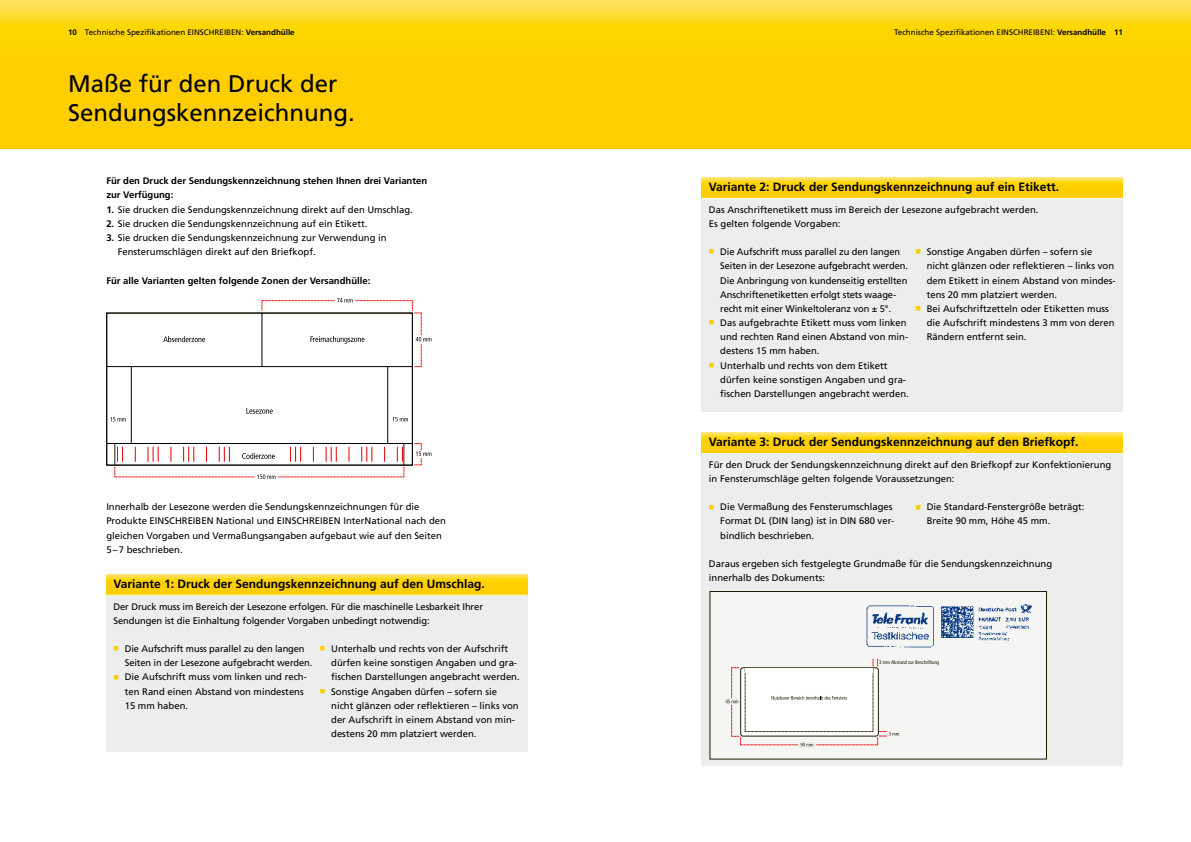
<style>
.page{position:relative;width:1191px;height:842px;background:#fff}
.page>*{position:absolute;margin:0;border:0;box-sizing:border-box;transform-origin:0 0}
.t1{font:24px/28.8px "Frutiger LT Com";color:#000}
.t2{font:700 12px "Frutiger LT Com";color:#000}
.t3{font:9.5px/14.2px "Frutiger LT Com";color:#000}
.t4{font:700 9.5px/14.2px "Frutiger LT Com";color:#000}
.t5{font:8px "Frutiger LT Com";color:#000}
.t6{font:700 8px "Frutiger LT Com";color:#000}
.t7{font:condensed 5.1px "Frutiger LT Com";letter-spacing:-.005em;color:#231d00}
.s1{font-weight:700}
.s2{font-weight:400}
.s3{color:#ffce00}
</style>
<div class="page">
<svg style="left:0;top:0;width:595px;height:149px"></svg>
<svg style="left:595px;top:0;width:596px;height:149px"></svg>
<svg style="left:106px;top:313px;width:307px;height:152px"></svg>
<svg style="left:163px;top:336px;width:42px;height:6px"></svg>
<svg style="left:246px;top:408px;width:27px;height:6px"></svg>
<svg style="left:262px;top:298px;width:169px;height:69px"></svg>
<svg style="left:414px;top:443px;width:17px;height:23px"></svg>
<svg style="left:110px;top:417px;width:16px;height:4px"></svg>
<svg style="left:392px;top:417px;width:16px;height:4px"></svg>
<svg style="left:115px;top:443px;width:290px;height:36px"></svg>
<div style="left:106px;top:595px;width:421px;height:156px;background:#eceded"></div>
<svg style="left:106px;top:574px;width:421px;height:21px"></svg>
<hr style="left:106px;top:595px;width:421px;height:1px;background:#fff">
<div style="left:702px;top:198px;width:421px;height:213px;background:#eceded"></div>
<svg style="left:702px;top:177px;width:421px;height:21px"></svg>
<hr style="left:702px;top:198px;width:421px;height:1px;background:#fff">
<div style="left:702px;top:454px;width:421px;height:311px;background:#eceded"></div>
<svg style="left:702px;top:432px;width:421px;height:21px"></svg>
<div style="left:710px;top:591px;width:336px;height:168px;background:#f5f5f4"></div>
<div style="left:710px;top:591px;width:336px;height:168px;border:1px solid #221c00"></div>
<svg style="left:800px;top:746px;width:14px;height:1px"></svg>
<svg style="left:725px;top:659px;width:174px;height:87px"></svg>
<hr style="left:745px;top:668px;width:128px;height:4px;background:#fff">
<img style="left:866px;top:604px;width:166px;height:44px">
<p class="t5" style="left:68px;top:28px;width:157px"><span class="s1">10</span> Technische Spezifikationen Einschreiben</p>
<p class="t6" style="left:241px;top:28px;width:55px"><span class="s2">:</span> Versandhülle</p>
<p class="t5" style="left:894px;top:28px;width:140px">Technische Spezifikationen Einschreiben</p>
<p class="t6" style="left:1050px;top:28px;width:74px"><span class="s2">l:</span> Versandhülle 11</p>
<h1 class="t1" style="left:68px;top:70px;width:288px">Maße für den Druck der<br>Sendungskennzeichnung.</h1>
<p class="t4" style="left:106px;top:174px;width:322px">Für den Druck der Sendungskennzeichnung stehen Ihnen drei Varianten zur Verfügung:</p>
<p class="t3" style="left:106px;top:202px;width:308px"><span class="s1">1.</span> Sie drucken die Sendungskennzeichnung direkt auf den Umschlag.</p>
<p class="t3" style="left:106px;top:216px;width:263px"><span class="s1">2.</span> Sie drucken die Sendungskennzeichnung auf ein Etikett.</p>
<p class="t3" style="left:118px;top:231px;width:270px;text-indent:-11px"><span class="s1">3.</span> Sie drucken die Sendungskennzeichnung zur Verwendung in<br>Fensterumschlägen direkt auf den Briefkopf.</p>
<p class="t4" style="left:106px;top:273px;width:265px">Für alle Varianten gelten folgende Zonen der Versandhülle:</p>
<p class="t3" style="left:106px;top:500px;width:315px">Innerhalb der Lesezone werden die Sendungskennzeichnungen für die<br>Produkte Einschreiben-</p>
<p class="t3" style="left:106px;top:514px;width:341px;text-indent:209px">EIBEN InterNational nach den gleichen Vorgaben und Vermaßungsangaben aufgebaut wie auf den Seiten<br>5–7 beschrieben.</p>
<p class="t3" style="left:216px;top:514px;width:88px">National und EINSCHR</p>
<p class="t2" style="left:113px;top:577px;width:373px">Variante 1: Druck der Sendungskennzeichnung auf den Umschlag.</p>
<p class="t3" style="left:113px;top:599px;width:371px">Der Druck muss im Bereich der Lesezone erfolgen. Für die maschinelle Lesbarkeit Ihrer<br>Sendungen ist die Einhaltung folgender Vorgaben unbedingt notwendig:</p>
<p class="t3" style="left:125px;top:642px;width:189px;text-indent:-11px"><span class="s3">■</span> Die Aufschrift muss parallel zu den langen<br>Seiten in der Lesezone aufgebracht werden.</p>
<p class="t3" style="left:125px;top:670px;width:184px;text-indent:-11px"><span class="s3">■</span> Die Aufschrift muss vom linken und rech&shy;ten Rand einen Abstand von mindestens<br>15 mm haben.</p>
<p class="t3" style="left:331px;top:642px;width:190px;text-indent:-11px"><span class="s3">■</span> Unterhalb und rechts von der Aufschrift dürfen keine sonstigen Angaben und gra&shy;fischen Darstellungen angebracht werden.</p>
<p class="t3" style="left:331px;top:684px;width:189px;text-indent:-11px"><span class="s3">■</span> Sonstige Angaben dürfen – sofern sie nicht glänzen oder reflektieren – links von der Aufschrift in einem Abstand von min&shy;destens 20 mm platziert werden.</p>
<p class="t2" style="left:709px;top:180px;width:352px">Variante 2: Druck der Sendungskennzeichnung auf ein Etikett.</p>
<p class="t3" style="left:709px;top:202px;width:331px">Das Anschriftenetikett muss im Bereich der Lesezone aufgebracht werden.<br>Es gelten folgende Vorgaben:</p>
<p class="t3" style="left:720px;top:245px;width:189px;text-indent:-11px"><span class="s3">■</span> Die Aufschrift muss parallel zu den langen Seiten in der Lesezone aufgebracht werden.<br>Die Anbringung von kundenseitig erstellten Anschriftenetiketten erfolgt stets waage&shy;recht mit einer Winkeltoleranz von ± 5°.</p>
<p class="t3" style="left:720px;top:316px;width:189px;text-indent:-11px"><span class="s3">■</span> Das aufgebrachte Etikett muss vom linken und rechten Rand einen Abstand von min&shy;destens 15 mm haben.</p>
<p class="t3" style="left:720px;top:358px;width:190px;text-indent:-11px"><span class="s3">■</span> Unterhalb und rechts von dem Etikett dürfen keine sonstigen Angaben und gra&shy;fischen Darstellungen angebracht werden.</p>
<p class="t3" style="left:926px;top:245px;width:190px;text-indent:-11px"><span class="s3">■</span> Sonstige Angaben dürfen – sofern sie nicht glänzen oder reflektieren – links von dem Etikett in einem Abstand von mindes&shy;tens 20 mm platziert werden.</p>
<p class="t3" style="left:926px;top:301px;width:189px;text-indent:-11px"><span class="s3">■</span> Bei Aufschriftzetteln oder Etiketten muss die Aufschrift mindestens 3 mm von deren<br>Rändern entfernt sein.</p>
<p class="t2" style="left:709px;top:435px;width:371px">Variante 3: Druck der Sendungskennzeichnung auf den Briefkopf.</p>
<p class="t3" style="left:709px;top:457px;width:404px">Für den Druck der Sendungskennzeichnung direkt auf den Briefkopf zur Konfektionierung in Fensterumschläge gelten folgende Voraussetzungen:</p>
<p class="t3" style="left:720px;top:500px;width:176px;text-indent:-11px"><span class="s3">■</span> Die Vermaßung des Fensterumschlages<br>Format DL (DIN lang) ist in DIN 680 ver&shy;bindlich beschrieben.</p>
<p class="t3" style="left:926px;top:500px;width:159px;text-indent:-11px"><span class="s3">■</span> Die Standard-Fenstergröße beträgt:<br>Breite 90 mm, Höhe 45 mm.</p>
<p class="t3" style="left:709px;top:557px;width:345px">Daraus ergeben sich festgelegte Grundmaße für die Sendungskennzeichnung innerhalb des Dokuments:</p>
<p class="t7" style="left:879px;top:659px;width:62px">3 mm Abstand zur Beschriftung</p>
</div>
